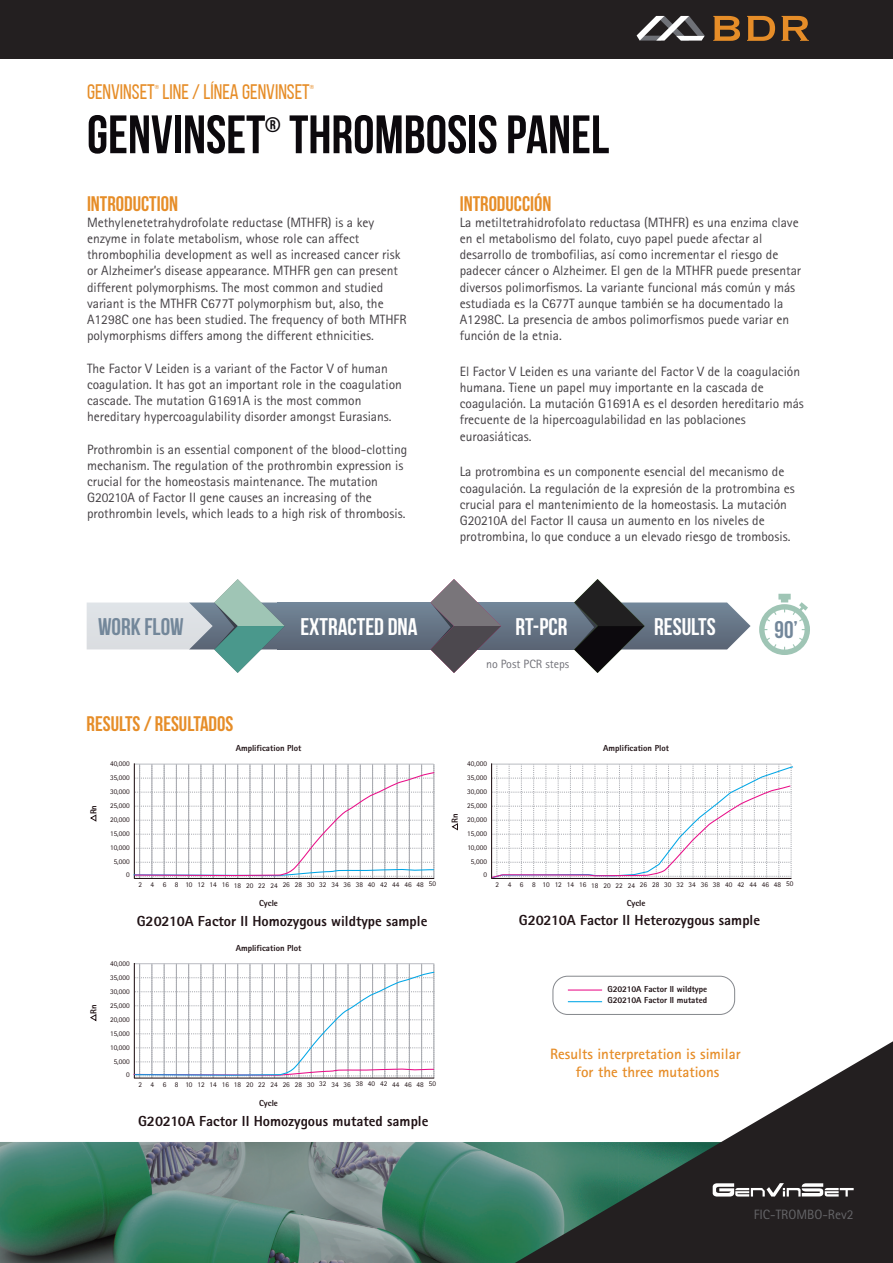
<style>
.page{position:relative;width:893px;height:1263px;background:#fff}
.page>*{position:absolute;margin:0;border:0;box-sizing:border-box;transform-origin:0 0}
.t1{font:700 54px "Bebas Neue";color:#0c090d}
.t2{font:700 24px "Bebas Neue";color:#fff}
.t3{font:700 24px "Bebas Neue";color:#73879a}
.t4{font:700 21px "Bebas Neue";color:#e68d28}
.t5{font:21px "Bebas Neue";color:#e68d28}
.t6{font:700 21px "Bebas Neue";color:#0c090d}
.t7{font:700 15px/18px "Rotis Sans Serif";color:#e68d28;text-align:center}
.t8{font:800 14.55px "Rotis Sans Serif";color:#201215}
.t9{font:13.5px/16.2px "Rotis Sans Serif";color:#444044}
.t10{font:13.5px "Rotis Sans Serif";color:#656568}
.t11{font:12px "Rotis Sans Serif";color:#717178}
.t12{font:800 8.7px/10.5px "Rotis Sans Serif";color:#201215}
.t13{font:800 8.7px "Rotis Sans Serif";color:#e68d28}
.t14{font:7.35px/14px "Rotis Sans Serif";color:#201215;text-align:center}
</style>
<div class="page">
<svg style="left:0;top:1142px;width:515px;height:121px;background:#4f7f6f"></svg>
<svg style="left:515px;top:1041px;width:378px;height:222px"></svg>
<svg style="left:713px;top:1183px;width:141px;height:13px"></svg>
<div style="left:0;top:0;width:893px;height:59px;background:#231f20"></div>
<svg style="left:637px;top:16px;width:68px;height:25px"></svg>
<svg style="left:713px;top:16px;width:27px;height:25px"></svg>
<svg style="left:747px;top:16px;width:28px;height:25px"></svg>
<svg style="left:781px;top:16px;width:28px;height:25px"></svg>
<hr style="left:134px;top:763px;width:1px;height:116px;background:#201215">
<hr style="left:134px;top:878px;width:300px;height:1px;background:#201215">
<svg style="left:90px;top:814px;width:7px;height:7px"></svg>
<hr style="left:491px;top:763px;width:1px;height:116px;background:#201215">
<svg style="left:451px;top:823px;width:7px;height:7px"></svg>
<svg style="left:133px;top:764px;width:302px;height:114px"></svg>
<hr style="left:134px;top:963px;width:300px;height:1px;background:#b9bbc1">
<hr style="left:134px;top:963px;width:1px;height:115px;background:#201215">
<svg style="left:90px;top:1014px;width:7px;height:7px"></svg>
<svg style="left:133px;top:964px;width:302px;height:114px"></svg>
<svg style="left:491px;top:764px;width:302px;height:115px"></svg>
<hr style="left:568px;top:989px;width:34px;height:1px;background:#e90e88">
<hr style="left:568px;top:1001px;width:34px;height:1px;background:#00a6e6">
<div style="left:553px;top:976px;width:182px;height:38px;border:1px solid #84878c;border-radius:15px"></div>
<div style="left:466px;top:602px;width:132px;height:47px;background:linear-gradient(to bottom,#738799,#596474)"></div>
<div style="left:277px;top:602px;width:178px;height:47px;background:linear-gradient(to bottom,#738799,#596474)"></div>
<svg style="left:87px;top:579px;width:224px;height:94px"></svg>
<svg style="left:574px;top:579px;width:177px;height:94px"></svg>
<svg style="left:431px;top:579px;width:70px;height:94px"></svg>
<svg style="left:759px;top:594px;width:51px;height:61px"></svg>
<h3 class="t5" style="left:87px;top:81px;width:224px">GENVINSET LINE / LÍNEA GENVINSET</h3>
<p class="t13" style="left:155px;top:83px;width:6px">®</p>
<p class="t13" style="left:310px;top:83px;width:6px">®</p>
<h1 class="t1" style="left:87px;top:105px;width:524px">GENVINSET THROMBOSIS PANEL</h1>
<h3 class="t6" style="left:265px;top:113px;width:17px">®</h3>
<h3 class="t4" style="left:87px;top:192px;width:92px">INTRODUCTION</h3>
<p class="t9" style="left:87px;top:214px;width:321px">Methylenetetrahydrofolate reductase (MTHFR) is a key enzyme in folate metabolism, whose role can affect thrombophilia development as well as increased cancer risk or Alzheimer’s disease appearance. MTHFR gen can present different polymorphisms. The most common and studied variant is the MTHFR C677T polymorphism but, also, the A1298C one has been studied. The frequency of both MTHFR polymorphisms differs among the different ethnicities.</p>
<p class="t9" style="left:87px;top:360px;width:316px">The Factor V Leiden is a variant of the Factor V of human coagulation. It has got an important role in the coagulation cascade. The mutation G1691A is the most common hereditary hypercoagulability disorder amongst Eurasians.</p>
<p class="t9" style="left:87px;top:441px;width:322px">Prothrombin is an essential component of the blood-clotting mechanism. The regulation of the prothrombin expression is crucial for the homeostasis maintenance. The mutation G20210A of Factor II gene causes an increasing of the prothrombin levels, which leads to a high risk of thrombosis.</p>
<h3 class="t4" style="left:460px;top:192px;width:93px">INTRODUCCIÓN</h3>
<p class="t9" style="left:460px;top:214px;width:343px">La metiltetrahidrofolato reductasa (MTHFR) es una enzima clave en el metabolismo del folato, cuyo papel puede afectar al desarrollo de trombofilias, así como incrementar el riesgo de padecer cáncer o Alzheimer. El gen de la MTHFR puede presentar diversos polimorfismos. La variante funcional más común y más estudiada es la C677T aunque también se ha documentado la A1298C. La presencia de ambos polimorfismos puede variar en función de la etnia.</p>
<p class="t9" style="left:460px;top:363px;width:346px">El Factor V Leiden es una variante del Factor V de la coagulación humana. Tiene un papel muy importante en la cascada de coagulación. La mutación G1691A es el desorden hereditario más frecuente de la hipercoagulabilidad en las poblaciones euroasiáticas.</p>
<p class="t9" style="left:460px;top:464px;width:337px">La protrombina es un componente esencial del mecanismo de coagulación. La regulación de la expresión de la protrombina es crucial para el mantenimiento de la homeostasis. La mutación G20210A del Factor II causa un aumento en los niveles de protrombina, lo que conduce a un elevado riesgo de trombosis.</p>
<h2 class="t3" style="left:98px;top:613px;width:87px">WORK FLOW</h2>
<h2 class="t2" style="left:300px;top:613px;width:119px">EXTRACTED DNA</h2>
<h2 class="t2" style="left:515px;top:613px;width:53px">RT-PCR</h2>
<h2 class="t2" style="left:654px;top:613px;width:63px">RESULTS</h2>
<h2 class="t3" style="left:775px;top:616px;width:25px">90’</h2>
<p class="t11" style="left:486px;top:657px;width:85px">no Post PCR steps</p>
<h3 class="t4" style="left:87px;top:712px;width:148px">RESULTS / RESULTADOS</h3>
<p class="t12" style="left:88px;top:814px;width:11px;rotate:-90deg">Rn</p>
<p class="t12" style="left:88px;top:1014px;width:11px;rotate:-90deg">Rn</p>
<p class="t14" style="left:110px;top:757px;width:21px">40,000<br>35,000<br>30,000<br>25,000<br>20,000<br>15,000<br>10,000<br>5,000</p>
<p class="t14" style="left:126px;top:867px;width:5px">0</p>
<p class="t12" style="left:236px;top:743px;width:67px">Amplification Plot</p>
<p class="t14" style="left:138px;top:878px;width:299px">2 4 6 8 101214161820222426283032343638404244464850</p>
<p class="t12" style="left:259px;top:898px;width:20px">Cycle</p>
<p class="t8" style="left:137px;top:912px;width:292px">G20210A Factor II Homozygous wildtype sample</p>
<p class="t14" style="left:110px;top:956px;width:21px">40,000<br>35,000<br>30,000<br>25,000<br>20,000<br>15,000<br>10,000<br>5,000</p>
<p class="t14" style="left:126px;top:1067px;width:5px">0</p>
<p class="t12" style="left:236px;top:943px;width:67px">Amplification Plot</p>
<p class="t14" style="left:138px;top:1077px;width:299px">2 4 6 8 101214161820222426283032343638404244464850</p>
<p class="t12" style="left:259px;top:1098px;width:20px">Cycle</p>
<p class="t8" style="left:138px;top:1112px;width:292px">G20210A Factor II Homozygous mutated sample</p>
<p class="t12" style="left:450px;top:823px;width:11px;rotate:-90deg">Rn</p>
<p class="t14" style="left:467px;top:757px;width:21px">40,000<br>35,000<br>30,000<br>25,000<br>20,000<br>15,000<br>10,000<br>5,000</p>
<p class="t14" style="left:483px;top:867px;width:5px">0</p>
<p class="t12" style="left:603px;top:743px;width:67px">Amplification Plot</p>
<p class="t14" style="left:496px;top:878px;width:299px">2 4 6 8 101214161820222426283032343638404244464850</p>
<p class="t12" style="left:627px;top:898px;width:20px">Cycle</p>
<p class="t8" style="left:519px;top:911px;width:243px">G20210A Factor II Heterozygous sample</p>
<p class="t12" style="left:607px;top:984px;width:101px">G20210A Factor II wildtype<br>G20210A Factor II mutated</p>
<p class="t7" style="left:550px;top:1044px;width:192px">Results interpretation is similar for the three mutations</p>
<p class="t10" style="left:754px;top:1206px;width:101px">FIC-TROMBO-Rev2</p>
</div>
